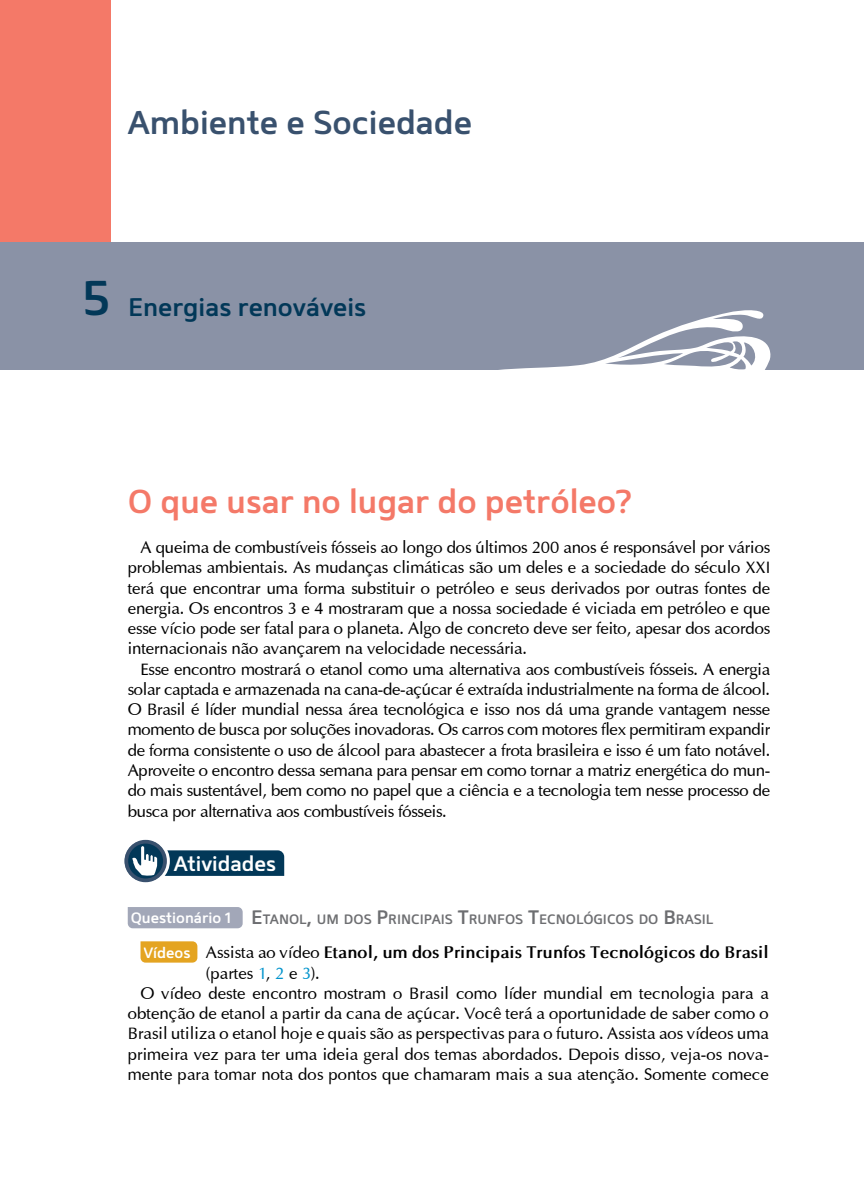
<style>
.page{position:relative;width:864px;height:1187px;background:#fff}
.page>*{position:absolute;margin:0;border:0;box-sizing:border-box;transform-origin:0 0}
.t1{font:600 33px "Mentone";color:#f47968}
.t2{font:600 33px "Mentone";color:#39516e}
.t3{font:600 25.5px "Mentone";color:#023858}
.t4{font:600 21px "Mentone";color:#fff}
.t5{font:16.8px/20.2px "Optima";color:#000;text-align:justify}
.t6{font:700 16.8px "Optima";color:#000}
.t7{font:600 13.65px "Mentone";color:#6d6e71}
.s1{font-size:48.75px}
.s2{font-size:15px;color:#fff}
.s3{font-size:19.5px}
.s4{font-family:"Mentone";font-weight:600;font-size:15px;color:#fff}
.s5{font-weight:400}
.s6{color:#0093cc}
</style>
<div class="page">
<div style="left:0;top:0;width:110px;height:291px;background:#f47968"></div>
<div style="left:0;top:242px;width:863px;height:128px;background:#8a92a6"></div>
<svg style="left:499px;top:310px;width:272px;height:60px"></svg>
<div style="left:127px;top:907px;width:116px;height:22px;background:#a2a7b8"></div>
<svg style="left:140px;top:941px;width:58px;height:22px"></svg>
<svg style="left:126px;top:841px;width:39px;height:39px"></svg>
<div style="left:124px;top:839px;width:43px;height:43px;border:4px solid #39516e;border-radius:50%"></div>
<div style="left:121px;top:836px;width:49px;height:49px;border:3px solid #fff;border-radius:50%"></div>
<svg style="left:132px;top:843px;width:153px;height:35px"></svg>
<h1 class="t2" style="left:128px;top:102px;width:346px">Ambiente e Sociedade</h1>
<h2 class="t3" style="left:82px;top:291px;width:285px"><span class="s1">5</span> Energias renováveis</h2>
<h1 class="t1" style="left:128px;top:480px;width:506px">O que usar no lugar do petróleo?</h1>
<p class="t5" style="left:128px;top:537px;width:644px;text-indent:13px">A queima de combustíveis fósseis ao longo dos últimos 200 anos é responsável por vários problemas ambientais. As mudanças climáticas são um deles e a sociedade do século XXI terá que encontrar uma forma substituir o petróleo e seus derivados por outras fontes de energia. Os encontros 3 e 4 mostraram que a nossa sociedade é viciada em petróleo e que esse vício pode ser fatal para o planeta. Algo de concreto deve ser feito, apesar dos acordos internacionais não avançarem na velocidade necessária.</p>
<p class="t5" style="left:128px;top:658px;width:644px;text-indent:13px">Esse encontro mostrará o etanol como uma alternativa aos combustíveis fósseis. A energia solar captada e armazenada na cana-de-açúcar é extraída industrialmente na forma de álcool.<br>O Brasil é líder mundial nessa área tecnológica e isso nos dá uma grande vantagem nesse momento de busca por soluções inovadoras. Os carros com motores flex permitiram expandir de forma consistente o uso de álcool para abastecer a frota brasileira e isso é um fato notável.<br>Aproveite o encontro dessa semana para pensar em como tornar a matriz energética do mun&shy;do mais sustentável, bem como no papel que a ciência e a tecnologia tem nesse processo de busca por alternativa aos combustíveis fósseis.</p>
<p class="t4" style="left:174px;top:850px;width:104px">Atividades</p>
<p class="t7" style="left:131px;top:910px;width:584px"><span class="s2">Questionário 1</span> <span class="s3">E</span>TANOL<span class="s3">,</span> UM DOS <span class="s3">P</span>RINCIPAIS <span class="s3">T</span>RUNFOS <span class="s3">T</span>ECNOLÓGICOS DO <span class="s3">B</span>RASIL</p>
<p class="t6" style="left:143px;top:942px;width:626px"><span class="s4">Vídeos</span> <span class="s5">Assista ao vídeo</span> Etanol, um dos Principais Trunfos Tecnológicos do Brasil</p>
<p class="t5" style="left:206px;top:962px;width:115px">(partes <span class="s6">1</span>, <span class="s6">2</span> e <span class="s6">3</span>).</p>
<p class="t5" style="left:140px;top:982px;width:629px">O vídeo deste encontro mostram o Brasil como líder mundial em tecnologia para a</p>
<p class="t5" style="left:128px;top:1003px;width:642px">obtenção de etanol a partir da cana de açúcar. Você terá a oportunidade de saber como o</p>
<p class="t5" style="left:128px;top:1023px;width:642px">Brasil utiliza o etanol hoje e quais são as perspectivas para o futuro. Assista aos vídeos uma</p>
<p class="t5" style="left:128px;top:1043px;width:642px">primeira vez para ter uma ideia geral dos temas abordados. Depois disso, veja-os nova-</p>
<p class="t5" style="left:128px;top:1063px;width:642px">mente para tomar nota dos pontos que chamaram mais a sua atenção. Somente comece</p>
</div>
